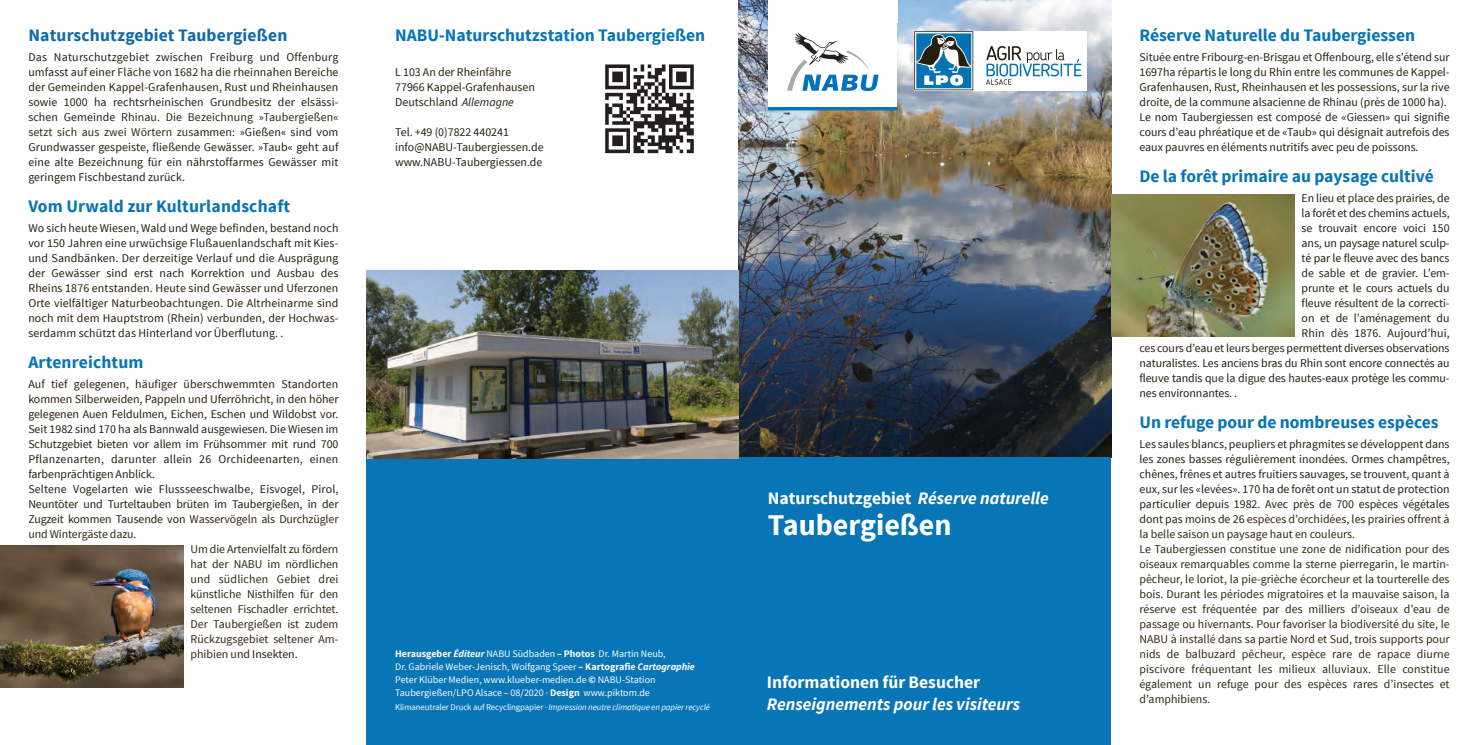
<style>
.page{position:relative;width:1478px;height:745px;background:#fff}
.page>*{position:absolute;margin:0;border:0;box-sizing:border-box;transform-origin:0 0}
.t1{font:700 30px "Source Sans Pro";color:#fff}
.t2{font:700 17.5px "Source Sans Pro";color:#0775b6}
.t3{font:700 17.5px "Source Sans Pro";color:#fff}
.t4{font:italic 700 17.5px "Source Sans Pro";color:#fff}
.t5{font:700 17.5px "Source Sans Pro";letter-spacing:.01em;color:#1269aa}
.t6{font:11.88px/15px "Source Sans Pro";letter-spacing:-.005em;color:#261e11}
.t7{font:11.88px/15px "Source Sans Pro";color:#302812}
.t8{font:11.88px "Source Sans Pro";letter-spacing:.015em;color:#261e11}
.t9{font:11.88px "Source Sans Pro";letter-spacing:.02em;color:#261e11}
.t10{font:10px/13.1px "Source Sans Pro";color:#fff}
.t11{font:italic 8.75px "Source Sans Pro";letter-spacing:-.01em;color:#fff}
.s1{color:#302812}
.s2{color:#261e11}
.s3{font-style:italic}
.s4{font-weight:700}
.s5{font-weight:700;font-style:italic}
.s6{font-style:normal}
</style>
<div class="page">
<img style="left:739px;top:0;width:372px;height:457px">
<div style="left:367px;top:457px;width:744px;height:287px;background:#0775b6"></div>
<svg style="left:605px;top:64px;width:89px;height:89px"></svg>
<img style="left:367px;top:270px;width:372px;height:188px">
<div style="left:768px;top:0;width:130px;height:22px;background:#fff"></div>
<hr style="left:768px;top:107px;width:130px;height:3px;background:#0775b6">
<div style="left:768px;top:1px;width:129px;height:106px;background:#fff"></div>
<svg style="left:787px;top:33px;width:91px;height:58px"></svg>
<div style="left:914px;top:31px;width:173px;height:59px;background:#fff"></div>
<svg style="left:914px;top:31px;width:59px;height:59px;background:#588aa6"></svg>
<svg style="left:986px;top:46px;width:95px;height:39px"></svg>
<img style="left:0;top:545px;width:183px;height:142px">
<img style="left:1111px;top:194px;width:183px;height:142px">
<h2 class="t5" style="left:28px;top:27px;width:260px">Naturschutzgebiet Taubergießen</h2>
<p class="t6" style="left:28px;top:50px;width:312px;text-align:justify">Das Naturschutzgebiet zwischen Freiburg und Offenburg umfasst auf einer Fläche von 1682 ha die rheinnahen Bereiche der Gemeinden Kappel-Grafenhausen, Rust und Rheinhausen sowie 1000 ha rechtsrheinischen Grundbesitz der elsässi&shy;schen Gemeinde <span class="s1">Rhinau. Die Bezeichnung »Taubergießen« setzt sich aus zwei Wörtern zus</span>ammen: »Gießen« sind vom Grundwasser gespeiste, fließende Gewässer. »Taub« geht auf eine alte Bezeichnung für ein nährstoffarmes Gewässer mit geringem Fischbestand zurück.</p>
<h2 class="t2" style="left:28px;top:198px;width:263px">Vom Urwald zur Kulturlandschaft</h2>
<p class="t6" style="left:28px;top:221px;width:312px;text-align:justify">Wo sich heute Wiesen, Wald und Wege befinden, bestand noch vor 150 Jahren eine urwüchsige Flußauenlandschaft mit Kies&shy;und Sandbänken. Der derzeitige Verlauf und die Ausprägung der Gewässer sind erst nach Korrektion und Ausbau des Rheins 1876 entstanden. Heute sind Gewässer und Uferzonen Orte vielfältiger Naturbeobachtungen. Die Altrheinarme sind noch mit dem Hauptstrom (Rhein) verbunden, der Hochwas&shy;serdamm schützt das Hinterland vor Überflutung. .</p>
<h2 class="t2" style="left:28px;top:354px;width:117px">Artenreichtum</h2>
<p class="t6" style="left:28px;top:377px;width:312px">Auf tief gelegenen, häufiger überschwemmten Standorten</p>
<p class="t6" style="left:28px;top:392px;width:312px">kommen Silberweiden, Pappeln und Uferröhricht, in den höher</p>
<p class="t6" style="left:28px;top:407px;width:312px">gelegenen Auen Feldulmen, Eichen, Eschen und Wildobst vor.</p>
<p class="t6" style="left:28px;top:422px;width:312px">Seit 1982 sind 170 ha als Bannwald ausgewiesen. Die Wiesen im</p>
<p class="t6" style="left:28px;top:437px;width:312px">Schutzgebiet bieten vor allem im Frühsommer mit rund 700</p>
<p class="t9" style="left:28px;top:454px;width:312px">Pflanzenarten, darunter allein 26 Orchideenarten, einen</p>
<p class="t6" style="left:28px;top:467px;width:128px">farbenprächtigen Anblick.</p>
<p class="t8" style="left:28px;top:484px;width:312px">Seltene Vogelarten wie Flussseeschwalbe, Eisvogel, Pirol,</p>
<p class="t6" style="left:28px;top:497px;width:312px">Neuntöter und Turteltauben brüten im Taubergießen, in der</p>
<p class="t7" style="left:28px;top:512px;width:312px"><span class="s2">Zugzeit kommen Tausende von</span> Wasservögeln als Durchzügler</p>
<p class="t7" style="left:28px;top:527px;width:110px">und Wintergäste dazu.</p>
<p class="t7" style="left:190px;top:542px;width:149px">Um die Artenvielfalt zu fördern</p>
<p class="t7" style="left:190px;top:557px;width:149px">hat der NABU im nördlichen</p>
<p class="t7" style="left:190px;top:572px;width:149px">und südlichen Gebiet drei</p>
<p class="t7" style="left:190px;top:587px;width:149px">künstliche Nisthilfen für den</p>
<p class="t7" style="left:190px;top:602px;width:149px">seltenen Fischadler errichtet.</p>
<p class="t7" style="left:190px;top:617px;width:149px">Der Taubergießen ist zudem</p>
<p class="t7" style="left:190px;top:632px;width:149px">Rückzugsgebiet seltener Am-</p>
<p class="t6" style="left:190px;top:647px;width:109px"><span class="s1">phibien u</span>nd Insekten.</p>
<h2 class="t2" style="left:395px;top:27px;width:311px">NABU-Naturschutzstation Taubergießen</h2>
<p class="t6" style="left:395px;top:65px;width:141px">L 103 An der Rheinfähre<br>77966 Kappel-Grafenhausen<br>Deutschland <span class="s3">Allemagne</span></p>
<p class="t6" style="left:395px;top:125px;width:150px">Tel. +49 (0)7822 440241 info@NABU-Taubergiessen.de www.NABU-Taubergiessen.de</p>
<p class="t10" style="left:395px;top:647px;width:301px"><span class="s4">Herausgeber</span> <span class="s5">Éditeur</span> NABU Südbaden <span class="s4">– Photos</span> Dr. Martin Neub,<br>Dr. Gabriele Weber-Jenisch, Wolfgang Speer <span class="s4">– Kartografie</span> <span class="s5">Cartographie </span>Peter Klüber Medien, www.klueber-medien.de <span class="s4">©</span> NABU-Station Taubergießen/LPO Alsace – 08/2020 · <span class="s4">Design</span> www.piktom.de</p>
<p class="t11" style="left:395px;top:702px;width:316px"><span class="s6">Klimaneutraler Druck auf Recyclingpapier ·</span> Impression neutre climatique en papier recyclé</p>
<h2 class="t3" style="left:768px;top:490px;width:282px">Naturschutzgebiet <span class="s3">Réserve naturelle</span></h2>
<h1 class="t1" style="left:768px;top:512px;width:185px">Taubergießen</h1>
<h2 class="t3" style="left:767px;top:675px;width:215px">Informationen für Besucher</h2>
<h2 class="t4" style="left:767px;top:696px;width:255px">Renseignements pour les visiteurs</h2>
<h2 class="t2" style="left:1139px;top:27px;width:277px">Réserve Naturelle du Taubergiessen</h2>
<p class="t6" style="left:1139px;top:50px;width:312px">Située entre Fribourg-en-Brisgau et Offenbourg, elle s’étend sur 1697ha répartis le long du Rhin entre les communes de Kappel-Grafenhausen, Rust, Rheinhausen et les possessions, sur la rive droite, de la commune alsacienne de Rhinau (près de 1000 ha).<br>Le nom Taubergiessen est composé de «Giessen» qui signifie cours d’eau phréatique et de «Taub» qui désignait autrefois des eaux pauvres en éléments nutritifs avec peu de poissons.</p>
<h2 class="t2" style="left:1139px;top:168px;width:296px">De la forêt primaire au paysage cultivé</h2>
<p class="t6" style="left:1301px;top:191px;width:149px">En lieu et place des prairies, de</p>
<p class="t6" style="left:1301px;top:206px;width:149px">la forêt et des chemins actuels,</p>
<p class="t6" style="left:1301px;top:221px;width:149px">se trouvait encore voici 150</p>
<p class="t6" style="left:1301px;top:236px;width:149px">ans, un paysage naturel sculp-</p>
<p class="t6" style="left:1301px;top:251px;width:149px">té par le fleuve avec des bancs</p>
<p class="t6" style="left:1301px;top:266px;width:149px">de sable et de gravier. L’em-</p>
<p class="t6" style="left:1301px;top:281px;width:149px">prunte et le cours actuels du</p>
<p class="t6" style="left:1301px;top:296px;width:149px">fleuve résultent de la correcti-</p>
<p class="t6" style="left:1301px;top:311px;width:149px">on et de l’aménagement du</p>
<p class="t6" style="left:1301px;top:326px;width:149px">Rhin dès 1876. Aujourd’hui,</p>
<p class="t6" style="left:1139px;top:341px;width:312px">ces cours d’eau et leurs berges permettent diverses observations</p>
<p class="t6" style="left:1139px;top:356px;width:312px">naturalistes. Les anciens bras du Rhin sont encore connectés au</p>
<p class="t6" style="left:1139px;top:371px;width:312px">fleuve tandis que la digue des hautes-eaux protège les commu-</p>
<p class="t6" style="left:1139px;top:386px;width:99px">nes environnantes. .</p>
<h2 class="t2" style="left:1139px;top:414px;width:300px">Un refuge pour de nombreuses espèces</h2>
<p class="t7" style="left:1139px;top:437px;width:312px"><span class="s2">Les saules blancs, peupliers et phragmites se développent dans les zones basses régulièrement inondées. Ormes champêtres, chênes, frênes et autres fruitiers sauvages, se trouvent, quant à eux, sur les «levées». 170 ha de forêt ont un statut de protection particulier depuis 1982. Avec près de 700 espèces végétales dont pas moins de 26</span> espèces d’orchidées, les prairies offrent à la belle saison un paysage haut en couleurs.<br>Le Taubergiessen constitue une zone de nidification pour des oiseaux remarquables comme la sterne pierregarin, le martin&shy;pêcheur, le loriot, la pie-grièche écorcheur et la tourterelle des bois. Durant les périodes migratoires et la mauvaise saison, la réserve est fréquentée par des milliers d’oiseaux d’eau de passage ou hivernants. Pour favoriser la biodiversité du site, le NABU à installé dans sa partie Nord et Sud, trois supports pour nids de balbuzard pêcheur, espèce rare de rapace diurne piscivore fréquentant les milieux alluviaux. Elle constitue également un refuge pour des espèces rares d’insectes et d’amphibiens.</p>
</div>
